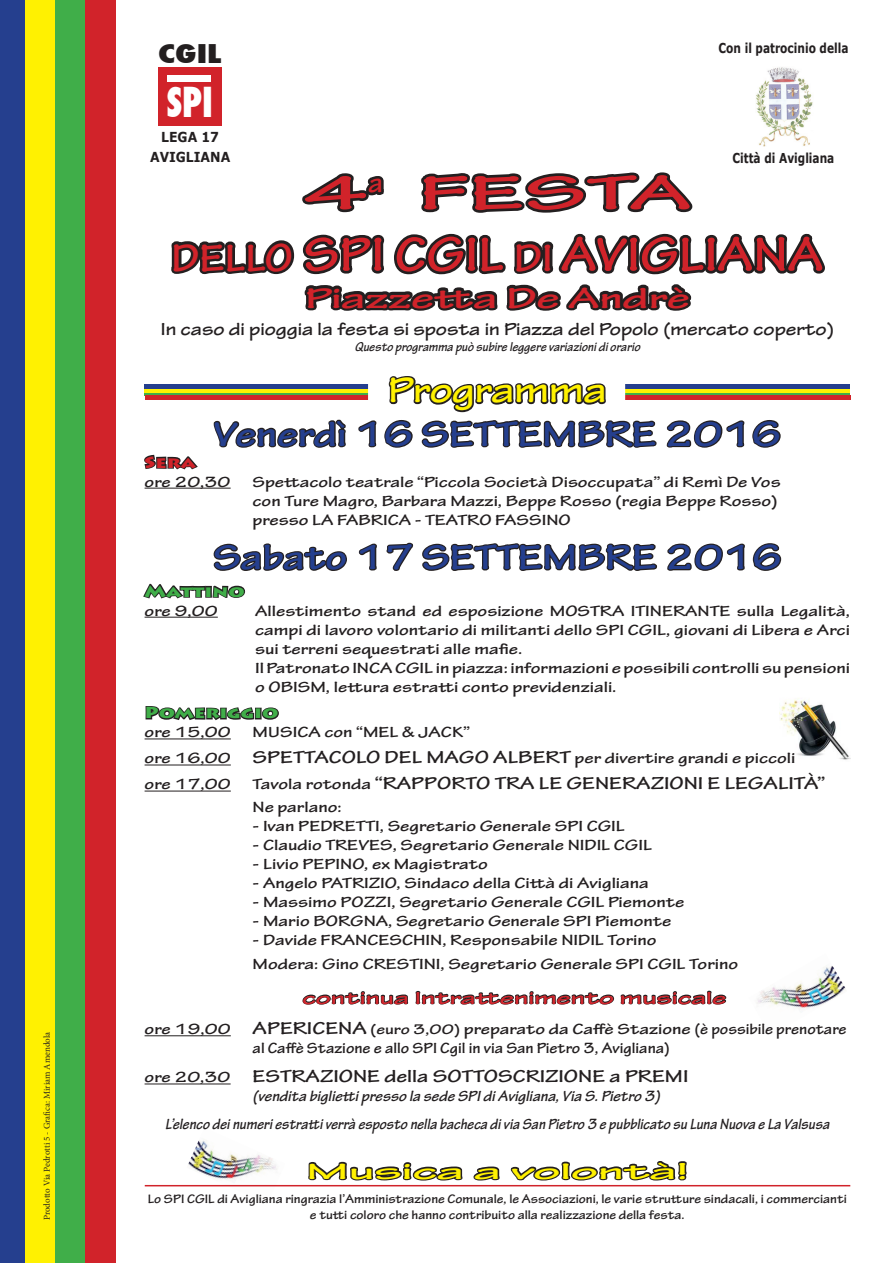
<style>
.page{position:relative;width:893px;height:1263px;background:#fff}
.page>*{position:absolute;margin:0;border:0;box-sizing:border-box;transform-origin:0 0}
.t1{font:700 51.15px "Tekton Pro";color:#d1232a;scale:1.11 1}
.t2{font:700 51.15px "Tekton Pro";color:#d1232a;scale:1.93 1}
.t3{font:800 condensed 40.35px "Futura";color:#fff;scale:.87 1}
.t4{font:700 expanded 38.4px "Tekton Pro";letter-spacing:-.01em;color:#fff101;scale:.93 1}
.t5{font:700 37.05px "Tekton Pro";color:#253f8e;scale:1.2 1}
.t6{font:700 30.75px "Tekton Pro";color:#d1232a;scale:1.61 1}
.t7{font:800 condensed 25.2px "Futura";color:#231f20;scale:1.35 1}
.t8{font:700 expanded 23.7px "Tekton Pro";color:#fff101;scale:1.76 1}
.t9{font:700 expanded 18.75px "Tekton Pro";color:#231f20;scale:.92 1}
.t10{font:700 18.45px "Tekton Pro";color:#231f20;scale:1.25 1}
.t11{font:700 expanded 18.45px "Tekton Pro";color:#d1232a;scale:1.25 1}
.t12{font:700 15.9px/19px "Tekton Pro";color:#231f20;scale:1.25 1}
.t13{font:italic 700 15.9px "Tekton Pro";color:#231f20}
.t14{font:italic 700 15.9px "Tekton Pro";color:#231f20;scale:1.09 1}
.t15{font:900 15.9px "Lithos Pro";color:#40ae49;scale:1.25 1}
.t16{font:900 15.9px "Lithos Pro";color:#d1232a;scale:1.25 1}
.t17{font:700 13.8px "Verdana";color:#231f20;scale:.9 1}
.t18{font:700 13.65px "Verdana";color:#231f20;scale:.78 1}
.t19{font:italic 700 13.5px "Tekton Pro";color:#231f20}
.t20{font:700 13.2px/15.9px "Tekton Pro";color:#231f20;text-align:center;scale:1.09 1}
.t21{font:9px "Minion Pro";letter-spacing:-.005em;color:#231f20}
.s1{font-size:40.95px}
.s2{font-size:18.45px}
.s3{font-size:15.9px}
.s4{font-size:14.85px}
</style>
<div class="page">
<img style="left:779px;top:698px;width:71px;height:62px">
<div style="left:55px;top:0;width:31px;height:1263px;background:#40ae49"></div>
<div style="left:86px;top:0;width:30px;height:1263px;background:#d1232a"></div>
<div style="left:24px;top:0;width:31px;height:1263px;background:#fff101"></div>
<div style="left:0;top:0;width:24px;height:1263px;background:#253f8e"></div>
<img style="left:187px;top:1140px;width:98px;height:47px">
<img style="left:757px;top:966px;width:89px;height:43px">
<div style="left:158px;top:68px;width:63px;height:58px;background:#d1232a"></div>
<div style="left:168px;top:75px;width:43px;height:6px;background:#fff"></div>
<img style="left:756px;top:67px;width:57px;height:79px">
<svg style="left:302px;top:173px;width:82px;height:40px"></svg>
<svg style="left:421px;top:172px;width:272px;height:41px"></svg>
<svg style="left:171px;top:233px;width:654px;height:78px"></svg>
<svg style="left:213px;top:419px;width:133px;height:29px"></svg>
<svg style="left:666px;top:420px;width:115px;height:28px"></svg>
<hr style="left:145px;top:1185px;width:705px;height:1px;background:#d1232a">
<div style="left:145px;top:391px;width:705px;height:5px;background:#40ae49"></div>
<div style="left:145px;top:395px;width:705px;height:5px;background:#d1232a"></div>
<div style="left:145px;top:388px;width:705px;height:5px;background:#fff101"></div>
<div style="left:145px;top:384px;width:705px;height:5px;background:#253f8e"></div>
<hr style="left:145px;top:488px;width:86px;height:1px;background:#231f20">
<hr style="left:145px;top:617px;width:73px;height:1px;background:#231f20">
<hr style="left:145px;top:738px;width:86px;height:1px;background:#231f20">
<hr style="left:145px;top:765px;width:86px;height:1px;background:#231f20">
<hr style="left:145px;top:791px;width:86px;height:1px;background:#231f20">
<hr style="left:145px;top:1035px;width:86px;height:1px;background:#231f20">
<hr style="left:145px;top:1083px;width:86px;height:1px;background:#231f20">
<svg style="left:144px;top:454px;width:54px;height:16px"></svg>
<svg style="left:213px;top:543px;width:134px;height:28px"></svg>
<svg style="left:358px;top:543px;width:19px;height:28px"></svg>
<svg style="left:386px;top:542px;width:28px;height:29px"></svg>
<svg style="left:422px;top:543px;width:236px;height:28px"></svg>
<svg style="left:667px;top:543px;width:78px;height:28px"></svg>
<svg style="left:752px;top:543px;width:30px;height:28px"></svg>
<svg style="left:143px;top:583px;width:103px;height:16px"></svg>
<svg style="left:145px;top:706px;width:134px;height:15px"></svg>
<svg style="left:302px;top:991px;width:107px;height:14px"></svg>
<svg style="left:415px;top:990px;width:312px;height:15px"></svg>
<svg style="left:308px;top:1161px;width:155px;height:20px"></svg>
<svg style="left:473px;top:1166px;width:27px;height:15px"></svg>
<svg style="left:510px;top:1161px;width:177px;height:20px"></svg>
<svg style="left:358px;top:376px;width:299px;height:72px"></svg>
<p class="t21" style="left:41px;top:1220px;width:190px;rotate:-90deg">Prodotto Via Pedrotti 5 - Grafica: Miriam Amendola</p>
<p class="t7" style="left:158px;top:37px;width:48px">CGIL</p>
<p class="t3" style="left:166px;top:75px;width:55px">SPI</p>
<p class="t17" style="left:161px;top:128px;width:66px">LEGA 17</p>
<p class="t17" style="left:150px;top:148px;width:91px">AVIGLIANA</p>
<p class="t18" style="left:718px;top:39px;width:168px">Con il patrocinio della</p>
<p class="t18" style="left:733px;top:149px;width:132px">Città di Avigliana</p>
<p class="t2" style="left:303px;top:163px;width:203px">4<sup>a</sup> FESTA</p>
<p class="t1" style="left:172px;top:224px;width:589px"><span class="s1">DELLO</span> SPI CGIL <span class="s1">DI</span> AVIGLIANA</p>
<p class="t6" style="left:305px;top:280px;width:240px">Piazzetta De Andrè</p>
<p class="t9" style="left:161px;top:318px;width:733px">In caso di pioggia la festa si sposta in Piazza del Popolo (mercato coperto)</p>
<p class="t19" style="left:355px;top:339px;width:287px">Questo programma può subire leggere variazioni di orario</p>
<p class="t4" style="left:388px;top:367px;width:236px">Programma</p>
<p class="t5" style="left:214px;top:412px;width:474px">Venerdì 16 SETTEMBRE 2016</p>
<p class="t16" style="left:145px;top:452px;width:43px">Sera</p>
<p class="t12" style="left:145px;top:472px;width:70px">ore 20,30</p>
<p class="t12" style="left:253px;top:472px;width:424px">Spettacolo teatrale “Piccola Società Disoccupata” di Remì De Vos</p>
<p class="t12" style="left:253px;top:491px;width:422px">con Ture Magro, Barbara Mazzi, Beppe Rosso (regia Beppe Rosso)</p>
<p class="t12" style="left:253px;top:510px;width:256px">presso LA FABRICA - TEATRO FASSINO</p>
<p class="t5" style="left:213px;top:536px;width:475px">Sabato 17 SETTEMBRE 2016</p>
<p class="t15" style="left:145px;top:581px;width:82px">Mattino</p>
<p class="t12" style="left:145px;top:601px;width:60px">ore 9,00</p>
<p class="t12" style="left:255px;top:601px;width:477px;text-align:justify">Allestimento stand ed esposizione MOSTRA ITINERANTE sulla Legalità, campi di lavoro volontario di militanti dello SPI CGIL, giovani di Libera e Arci sui terreni sequestrati alle mafie.</p>
<p class="t12" style="left:255px;top:658px;width:477px">Il Patronato INCA CGIL in piazza: informazioni e possibili controlli su pensioni o OBISM, lettura estratti conto previdenziali.</p>
<p class="t15" style="left:145px;top:703px;width:109px">Pomeriggio</p>
<p class="t12" style="left:145px;top:723px;width:70px">ore 15,00</p>
<p class="t12" style="left:253px;top:723px;width:175px">MUSICA con “MEL &amp; JACK”</p>
<p class="t12" style="left:145px;top:749px;width:522px">ore 16,00 <span class="s2">SPETTACOLO DEL MAGO ALBERT</span> per divertire grandi e piccoli</p>
<p class="t12" style="left:145px;top:775px;width:70px">ore 17,00</p>
<p class="t10" style="left:253px;top:773px;width:460px"><span class="s3">Tavola rotonda</span> “RAPPORTO TRA LE GENERAZIONI E LEGALITÀ”</p>
<p class="t12" style="left:253px;top:798px;width:73px">Ne parlano:</p>
<p class="t12" style="left:253px;top:817px;width:299px">- Ivan PEDRETTI, Segretario Generale SPI CGIL</p>
<p class="t12" style="left:253px;top:836px;width:321px">- Claudio TREVES, Segretario Generale NIDIL CGIL</p>
<p class="t12" style="left:253px;top:855px;width:190px">- Livio PEPINO, ex Magistrato</p>
<p class="t12" style="left:253px;top:874px;width:319px">- Angelo PATRIZIO, Sindaco della Città di Avigliana</p>
<p class="t12" style="left:253px;top:893px;width:347px">- Massimo POZZI, Segretario Generale CGIL Piemonte</p>
<p class="t12" style="left:253px;top:912px;width:336px">- Mario BORGNA, Segretario Generale SPI Piemonte</p>
<p class="t12" style="left:253px;top:931px;width:325px">- Davide FRANCESCHIN, Responsabile NIDIL Torino</p>
<p class="t12" style="left:253px;top:954px;width:390px">Modera: Gino CRESTINI, Segretario Generale SPI CGIL Torino</p>
<p class="t11" style="left:302px;top:987px;width:341px">continua Intrattenimento musicale</p>
<p class="t12" style="left:253px;top:1020px;width:477px;text-indent:-108px">ore 19,00 <span class="s2">APERICENA</span> <span class="s4">(euro 3,00)</span> preparato da Caffè Stazione (è possibile prenotare al Caffè Stazione e allo SPI Cgil in via San Pietro 3, Avigliana)</p>
<p class="t10" style="left:145px;top:1066px;width:437px"><span class="s3">ore 20,30</span> ESTRAZIONE della SOTTOSCRIZIONE a PREMI</p>
<p class="t14" style="left:253px;top:1087px;width:375px">(vendita biglietti presso la sede SPI di Avigliana, Via S. Pietro 3)</p>
<p class="t13" style="left:165px;top:1114px;width:666px">L’elenco dei numeri estratti verrà esposto nella bacheca di via San Pietro 3 e pubblicato su Luna Nuova e La Valsusa</p>
<p class="t8" style="left:307px;top:1157px;width:218px">Musica a volontà!</p>
<p class="t20" style="left:148px;top:1191px;width:643px">Lo SPI CGIL di Avigliana ringrazia l’Amministrazione Comunale, le Associazioni, le varie strutture sindacali, i commercianti e tutti coloro che hanno contribuito alla realizzazione della festa.</p>
</div>
